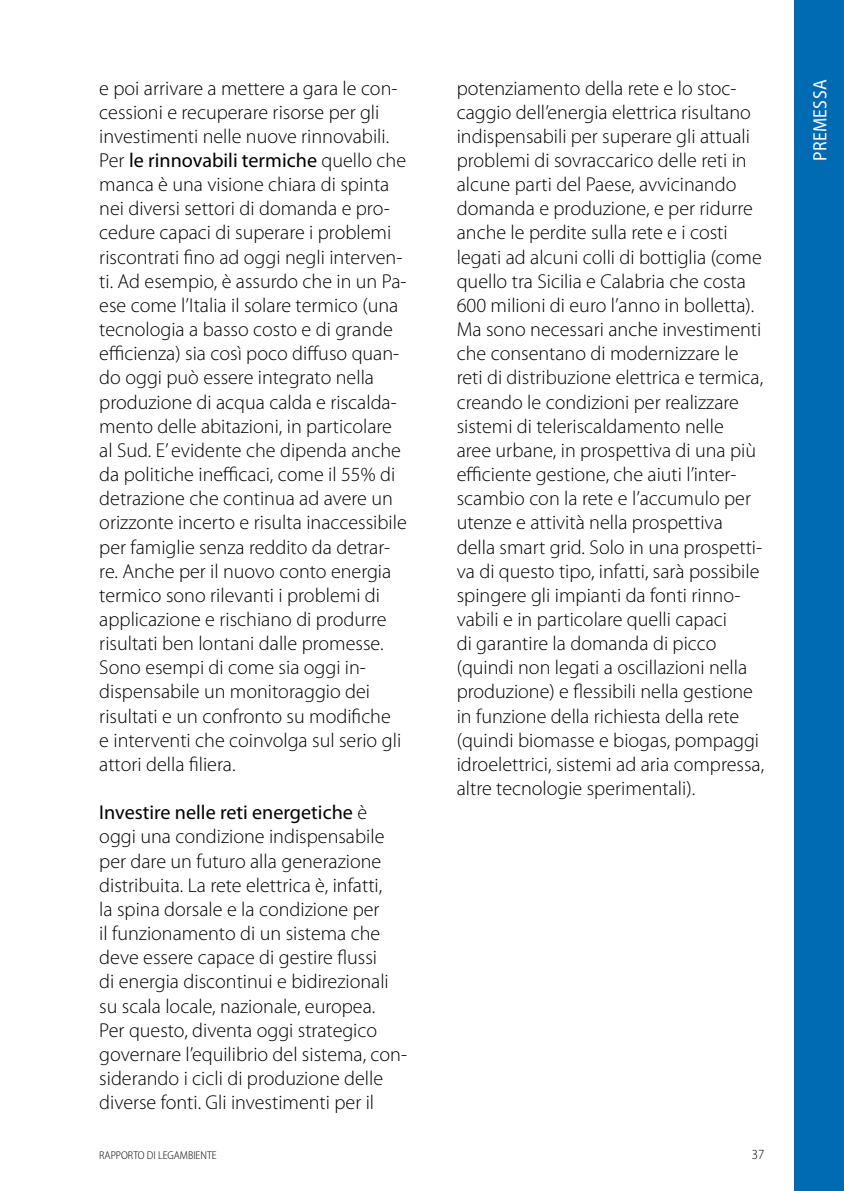
<style>
.page{position:relative;width:844px;height:1191px;background:#fff}
.page>*{position:absolute;margin:0;border:0;box-sizing:border-box;transform-origin:0 0}
.t1{font:300 20.12px/24.2px "Myriad Pro";color:#000}
.t2{font:semi-condensed 19.25px "Myriad Pro";letter-spacing:.02em;color:#fff}
.t3{font:300 semi-condensed 14px "Myriad Pro";color:#000}
.t4{font:300 semi-condensed 11.38px "Myriad Pro";color:#000}
.s1{font-weight:400}
</style>
<div class="page">
<div style="left:794px;top:0;width:49px;height:1191px;background:#006ab3"></div>
<p class="t1" style="left:99px;top:76px;width:309px">e poi arrivare a mettere a gara le con&shy;cessioni e recuperare risorse per gli investimenti nelle nuove rinnovabili.<br>Per <span class="s1">le rinnovabili termiche</span> quello che manca è una visione chiara di spinta nei diversi settori di domanda e pro&shy;cedure capaci di superare i problemi riscontrati fino ad oggi negli interven&shy;ti. Ad esempio, è assurdo che in un Pa&shy;ese come l’Italia il solare termico (una tecnologia a basso costo e di grande efficienza) sia così poco diffuso quan&shy;do oggi può essere integrato nella produzione di acqua calda e riscalda&shy;mento delle abitazioni, in particolare al Sud. E’ evidente che dipenda anche da politiche inefficaci, come il 55% di detrazione che continua ad avere un orizzonte incerto e risulta inaccessibile per famiglie senza reddito da detrar&shy;re. Anche per il nuovo conto energia termico sono rilevanti i problemi di applicazione e rischiano di produrre risultati ben lontani dalle promesse.<br>Sono esempi di come sia oggi in&shy;dispensabile un monitoraggio dei risultati e un confronto su modifiche<br>e interventi che coinvolga sul serio gli attori della filiera.</p>
<p class="t1" style="left:99px;top:801px;width:309px"><span class="s1">Investire nelle reti energetiche</span> è oggi una condizione indispensabile per dare un futuro alla generazione distribuita. La rete elettrica è, infatti,<br>la spina dorsale e la condizione per<br>il funzionamento di un sistema che deve essere capace di gestire flussi<br>di energia discontinui e bidirezionali su scala locale, nazionale, europea.<br>Per questo, diventa oggi strategico governare l’equilibrio del sistema, con&shy;siderando i cicli di produzione delle diverse fonti. Gli investimenti per il</p>
<p class="t1" style="left:456px;top:76px;width:309px">potenziamento della rete e lo stoc&shy;caggio dell’energia elettrica risultano indispensabili per superare gli attuali problemi di sovraccarico delle reti in alcune parti del Paese, avvicinando domanda e produzione, e per ridurre anche le perdite sulla rete e i costi legati ad alcuni colli di bottiglia (come quello tra Sicilia e Calabria che costa 600 milioni di euro l’anno in bolletta).<br>Ma sono necessari anche investimenti che consentano di modernizzare le reti di distribuzione elettrica e termica, creando le condizioni per realizzare sistemi di teleriscaldamento nelle<br>aree urbane, in prospettiva di una più efficiente gestione, che aiuti l’inter&shy;scambio con la rete e l’accumulo per utenze e attività nella prospettiva della smart grid. Solo in una prospetti&shy;va di questo tipo, infatti, sarà possibile spingere gli impianti da fonti rinno&shy;vabili e in particolare quelli capaci<br>di garantire la domanda di picco (quindi non legati a oscillazioni nella produzione) e flessibili nella gestione in funzione della richiesta della rete (quindi biomasse e biogas, pompaggi idroelettrici, sistemi ad aria compressa, altre tecnologie sperimentali).</p>
<p class="t4" style="left:99px;top:1148px;width:119px">RAPPORTO DI LEGAMBIENTE</p>
<p class="t3" style="left:751px;top:1146px;width:14px">37</p>
<p class="t2" style="left:809px;top:161px;width:83px;rotate:-90deg">PREMESSA</p>
</div>
